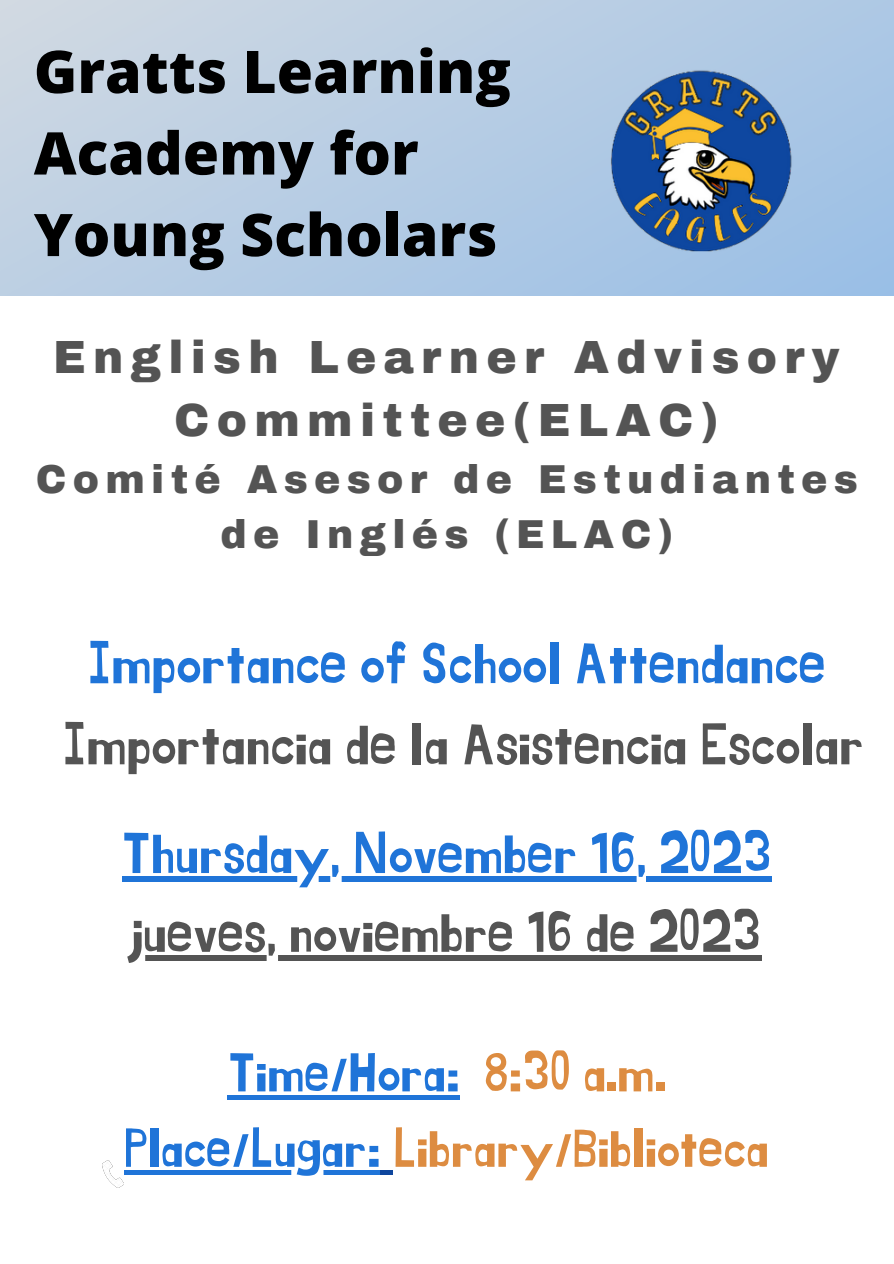
<style>
.page{position:relative;width:894px;height:1264px;background:#fff}
.page>*{position:absolute;margin:0;border:0;box-sizing:border-box;transform-origin:0 0}
.t1{font:800 58.8px/81.4px "Open Sans";color:#000}
.t2{font:58.5px "Jingleberry";color:#545454}
.t3{font:58.5px "Jingleberry";color:#1f74d8}
.t4{font:57px "Jingleberry";color:#1f74d8}
.t5{font:57px "Jingleberry";color:#545454}
.t6{font:54px "Jingleberry";color:#dd8c41}
.t7{font:54px "Jingleberry";color:#1f74d8}
.t8{font:900 45.45px/63px "Archivo";letter-spacing:.16em;color:#545454;text-align:center}
.t9{font:900 39.45px/55.2px "Archivo";letter-spacing:.16em;color:#545454;text-align:center}
.s1{color:#dd8c41}
.s2{color:#1f74d8}
</style>
<div class="page">
<div style="left:1px;top:0;width:891px;height:295px;background:linear-gradient(to right,#c7d4e3,#a5c4e5)"></div>
<img style="left:102px;top:1160px;width:21px;height:27px">
<img style="left:586px;top:68px;width:218px;height:201px">
<div style="left:121px;top:876px;width:525px;height:6px;background:#1f74d8"></div>
<div style="left:646px;top:876px;width:125px;height:6px;background:#1f74d8"></div>
<div style="left:132px;top:955px;width:629px;height:5px;background:#545454"></div>
<div style="left:228px;top:1094px;width:232px;height:5px;background:#1f74d8"></div>
<hr style="left:124px;top:1170px;width:257px;height:4px;background:#1f74d8">
<hr style="left:381px;top:1170px;width:12px;height:4px;background:#0e469d">
<p class="t1" style="left:34px;top:29px;width:478px">Gratts Learning<br>Academy for</p>
<p class="t1" style="left:34px;top:192px;width:465px">Young Scholars</p>
<p class="t8" style="left:53px;top:326px;width:788px">English Learner Advisory<br>Committee(ELAC)</p>
<p class="t9" style="left:36px;top:452px;width:823px">Comité Asesor de Estudiantes de Inglés (ELAC)</p>
<p class="t3" style="left:88px;top:636px;width:739px">Importance of School Attendance</p>
<p class="t2" style="left:63px;top:717px;width:802px">Importancia de la Asistencia Escolar</p>
<p class="t4" style="left:121px;top:827px;width:651px">Thursday, November 16, 2023</p>
<p class="t5" style="left:132px;top:906px;width:630px">jueves, noviembre 16 de 2023</p>
<p class="t7" style="left:228px;top:1048px;width:439px">Time/Hora: <span class="s1">8:30 a.m.</span></p>
<p class="t6" style="left:124px;top:1123px;width:645px"><span class="s2">Place/Lugar:</span> Library/Biblioteca</p>
</div>
